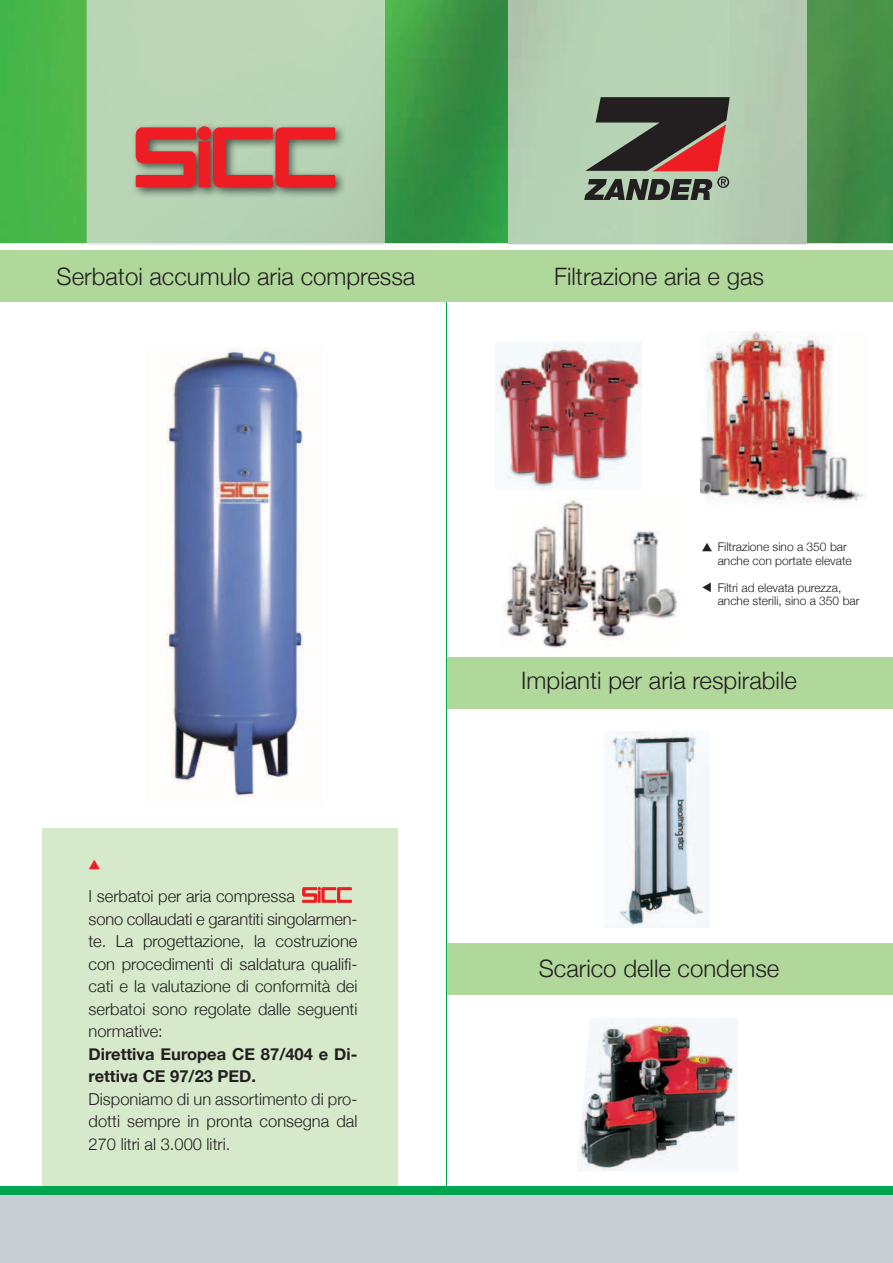
<style>
.page{position:relative;width:893px;height:1263px;background:#fff}
.page>*{position:absolute;margin:0;border:0;box-sizing:border-box;transform-origin:0 0}
.t1{font:300 24px "Helvetica Neue";color:#231f20}
.t2{font:300 16.5px/22.5px "Helvetica Neue";color:#231f20}
.t3{font:700 16.5px/22.5px "Helvetica Neue";color:#231f20}
.t4{font:300 12px/13.5px "Helvetica Neue";color:#231f20}
</style>
<div class="page">
<div style="left:43px;top:828px;width:355px;height:375px;background:#d6e9ca"></div>
<div style="left:0;top:1195px;width:893px;height:68px;background:#c6ced4"></div>
<div style="left:0;top:1186px;width:893px;height:9px;background:#00a54f"></div>
<img style="left:0;top:166px;width:893px;height:77px">
<svg style="left:0;top:0;width:893px;height:166px;background:#439d47"></svg>
<hr style="left:87px;top:243px;width:298px;height:1px;background:#eaedef">
<div style="left:87px;top:0;width:298px;height:243px;background:#bad5b6"></div>
<hr style="left:508px;top:243px;width:298px;height:1px;background:#eaedef">
<img style="left:508px;top:0;width:298px;height:243px">
<img style="left:166px;top:348px;width:138px;height:454px">
<img style="left:132px;top:122px;width:214px;height:77px">
<img style="left:132px;top:124px;width:207px;height:68px">
<img style="left:302px;top:886px;width:50px;height:17px">
<svg style="left:581px;top:90px;width:152px;height:120px;background:#797266"></svg>
<img style="left:496px;top:342px;width:146px;height:148px">
<img style="left:503px;top:499px;width:175px;height:149px">
<img style="left:577px;top:1018px;width:161px;height:153px">
<img style="left:700px;top:332px;width:166px;height:173px">
<div style="left:446px;top:657px;width:447px;height:51px;background:#b1d89b"></div>
<div style="left:446px;top:943px;width:447px;height:51px;background:#b1d89b"></div>
<div style="left:0;top:251px;width:893px;height:51px;background:#b1d89b"></div>
<hr style="left:446px;top:302px;width:1px;height:886px;background:#00a54f">
<img style="left:605px;top:731px;width:104px;height:197px">
<h1 class="t1" style="left:57px;top:261px;width:360px">Serbatoi accumulo aria compressa</h1>
<h1 class="t1" style="left:554px;top:261px;width:211px">Filtrazione aria e gas</h1>
<p class="t4" style="left:718px;top:540px;width:136px">Filtrazione sino a 350 bar anche con portate elevate</p>
<p class="t4" style="left:718px;top:580px;width:143px">Filtri ad elevata purezza, anche sterili, sino a 350 bar</p>
<p class="t2" style="left:89px;top:885px;width:270px">I serbatoi per aria compressa<br>sono collaudati e garantiti singolarmen&shy;te. La progettazione, la costruzione con procedimenti di saldatura qualifi&shy;cati e la valutazione di conformità dei serbatoi sono regolate dalle seguenti normative:</p>
<p class="t3" style="left:89px;top:1042px;width:270px">Direttiva Europea CE 87/404 e Di&shy;rettiva CE 97/23 PED.</p>
<p class="t2" style="left:89px;top:1087px;width:270px;text-align:justify">Disponiamo di un assortimento di pro&shy;dotti sempre in pronta consegna dal 270 litri al 3.000 litri.</p>
<h1 class="t1" style="left:521px;top:665px;width:277px">Impianti per aria respirabile</h1>
<h1 class="t1" style="left:539px;top:954px;width:242px">Scarico delle condense</h1>
</div>
